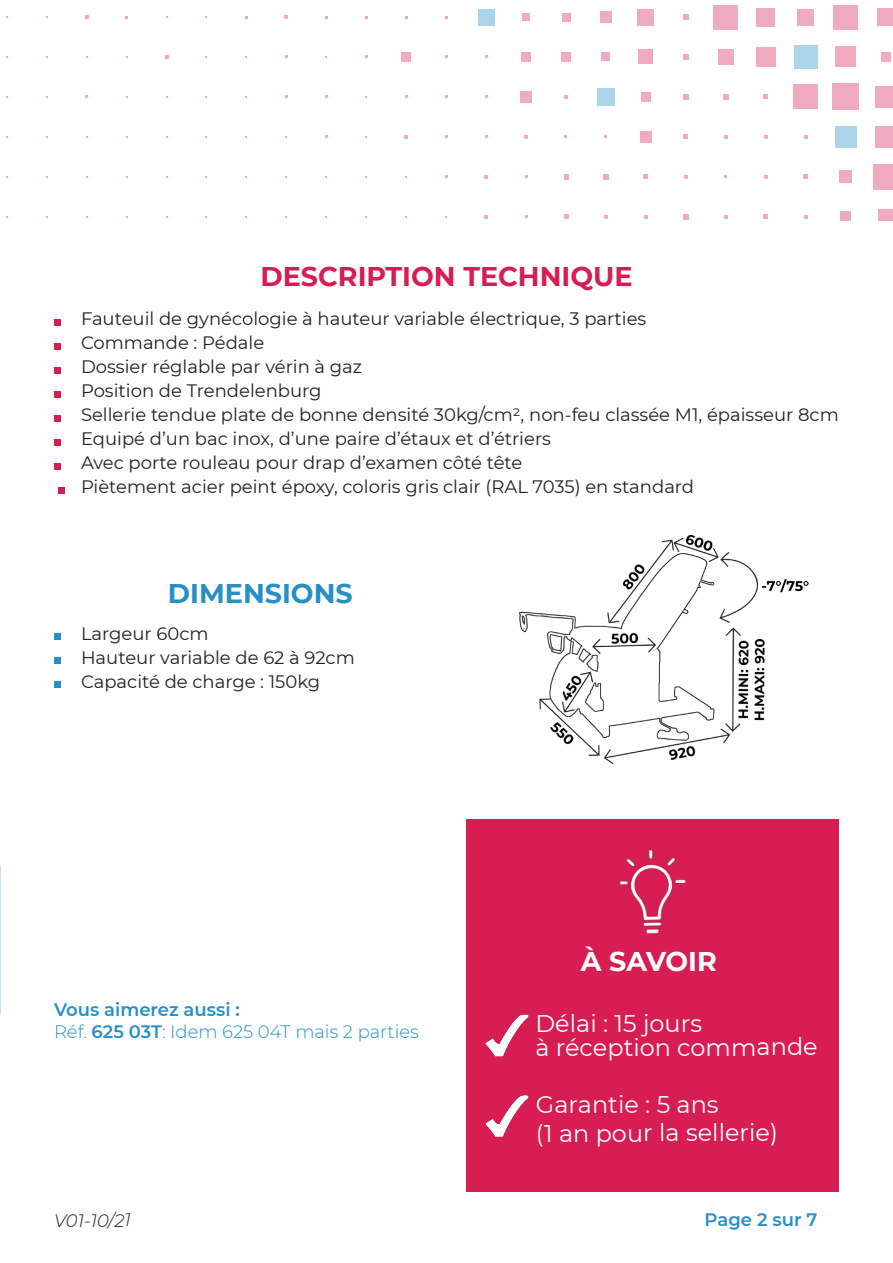
<style>
.page{position:relative;width:893px;height:1263px;background:#fff}
.page>*{position:absolute;margin:0;border:0;box-sizing:border-box;transform-origin:0 0}
.t1{font:700 27px "Montserrat";color:#d71d52}
.t2{font:700 27px "Montserrat";color:#278fc7}
.t3{font:700 27px "Montserrat";letter-spacing:-.005em;color:#fff}
.t4{font:24px "Montserrat";letter-spacing:-.005em;color:#fff}
.t5{font:18px "Montserrat";color:#231f20}
.TITRE_1{font:300 18px "Montserrat";color:#278fc7}
.TITRE_1-2{font:600 18px "Montserrat";color:#278fc7}
.t6{font:italic 300 18px "Montserrat";letter-spacing:-.005em;color:#231f20}
.s1{font-weight:600}
</style>
<div class="page">
<div style="left:878px;top:209px;width:14px;height:12px;background:#f0abbf"></div>
<div style="left:873px;top:164px;width:19px;height:25px;background:#f0abbf"></div>
<div style="left:875px;top:126px;width:17px;height:21px;background:#f0abbf"></div>
<div style="left:875px;top:86px;width:17px;height:22px;background:#f0abbf"></div>
<div style="left:881px;top:52px;width:9px;height:10px;background:#f0abbf"></div>
<div style="left:877px;top:8px;width:15px;height:18px;background:#f0abbf"></div>
<div style="left:840px;top:212px;width:11px;height:9px;background:#f0abbf"></div>
<div style="left:839px;top:171px;width:13px;height:12px;background:#f0abbf"></div>
<div style="left:835px;top:126px;width:21px;height:22px;background:#abd5e9"></div>
<div style="left:832px;top:84px;width:27px;height:26px;background:#f0abbf"></div>
<div style="left:835px;top:47px;width:21px;height:20px;background:#f0abbf"></div>
<div style="left:833px;top:5px;width:25px;height:24px;background:#f0abbf"></div>
<svg style="left:804px;top:215px;width:4px;height:4px"></svg>
<svg style="left:803px;top:175px;width:5px;height:4px"></svg>
<svg style="left:804px;top:135px;width:4px;height:4px"></svg>
<div style="left:793px;top:84px;width:25px;height:25px;background:#f0abbf"></div>
<div style="left:794px;top:45px;width:23px;height:24px;background:#abd5e9"></div>
<div style="left:797px;top:9px;width:17px;height:16px;background:#f0abbf"></div>
<svg style="left:763px;top:214px;width:5px;height:5px"></svg>
<svg style="left:764px;top:175px;width:4px;height:4px"></svg>
<svg style="left:764px;top:135px;width:4px;height:4px"></svg>
<svg style="left:764px;top:95px;width:4px;height:4px"></svg>
<div style="left:756px;top:47px;width:20px;height:20px;background:#f0abbf"></div>
<div style="left:756px;top:8px;width:19px;height:18px;background:#f0abbf"></div>
<svg style="left:724px;top:215px;width:3px;height:4px"></svg>
<svg style="left:724px;top:135px;width:3px;height:4px"></svg>
<svg style="left:723px;top:94px;width:5px;height:6px"></svg>
<div style="left:718px;top:49px;width:15px;height:16px;background:#f0abbf"></div>
<div style="left:713px;top:5px;width:25px;height:24px;background:#f0abbf"></div>
<svg style="left:683px;top:214px;width:5px;height:5px"></svg>
<svg style="left:684px;top:175px;width:4px;height:4px"></svg>
<svg style="left:684px;top:135px;width:4px;height:4px"></svg>
<svg style="left:683px;top:94px;width:5px;height:6px"></svg>
<svg style="left:683px;top:54px;width:5px;height:5px"></svg>
<svg style="left:683px;top:14px;width:6px;height:6px"></svg>
<svg style="left:644px;top:215px;width:4px;height:4px"></svg>
<svg style="left:644px;top:175px;width:4px;height:4px"></svg>
<div style="left:640px;top:131px;width:11px;height:11px;background:#f0abbf"></div>
<div style="left:641px;top:92px;width:9px;height:9px;background:#f0abbf"></div>
<div style="left:639px;top:50px;width:14px;height:14px;background:#f0abbf"></div>
<div style="left:638px;top:9px;width:16px;height:16px;background:#f0abbf"></div>
<svg style="left:604px;top:215px;width:4px;height:4px"></svg>
<svg style="left:603px;top:174px;width:6px;height:5px"></svg>
<div style="left:597px;top:88px;width:18px;height:18px;background:#abd5e9"></div>
<div style="left:602px;top:53px;width:8px;height:8px;background:#f0abbf"></div>
<div style="left:600px;top:11px;width:11px;height:12px;background:#f0abbf"></div>
<svg style="left:564px;top:214px;width:4px;height:5px"></svg>
<svg style="left:564px;top:174px;width:4px;height:5px"></svg>
<svg style="left:564px;top:95px;width:4px;height:4px"></svg>
<div style="left:561px;top:52px;width:9px;height:9px;background:#f0abbf"></div>
<div style="left:562px;top:13px;width:8px;height:8px;background:#f0abbf"></div>
<svg style="left:524px;top:135px;width:4px;height:3px"></svg>
<div style="left:520px;top:91px;width:12px;height:11px;background:#f0abbf"></div>
<div style="left:521px;top:52px;width:10px;height:10px;background:#f0abbf"></div>
<div style="left:522px;top:13px;width:8px;height:8px;background:#f0abbf"></div>
<svg style="left:484px;top:215px;width:4px;height:4px"></svg>
<svg style="left:484px;top:175px;width:4px;height:3px"></svg>
<div style="left:478px;top:9px;width:16px;height:16px;background:#abd5e9"></div>
<svg style="left:404px;top:135px;width:4px;height:4px"></svg>
<div style="left:401px;top:52px;width:10px;height:10px;background:#f0abbf"></div>
<svg style="left:285px;top:15px;width:3px;height:4px"></svg>
<svg style="left:165px;top:55px;width:3px;height:4px"></svg>
<svg style="left:85px;top:15px;width:3px;height:4px"></svg>
<svg style="left:54px;top:633px;width:6px;height:6px"></svg>
<svg style="left:54px;top:657px;width:6px;height:6px"></svg>
<svg style="left:54px;top:681px;width:6px;height:6px"></svg>
<svg style="left:54px;top:319px;width:6px;height:6px"></svg>
<svg style="left:54px;top:343px;width:6px;height:6px"></svg>
<svg style="left:54px;top:367px;width:6px;height:6px"></svg>
<svg style="left:54px;top:391px;width:6px;height:6px"></svg>
<svg style="left:54px;top:415px;width:6px;height:6px"></svg>
<svg style="left:54px;top:439px;width:6px;height:6px"></svg>
<svg style="left:54px;top:463px;width:6px;height:6px"></svg>
<svg style="left:59px;top:487px;width:6px;height:6px"></svg>
<div style="left:467px;top:820px;width:372px;height:372px;background:#d71d52"></div>
<img style="left:485px;top:1015px;width:43px;height:41px">
<img style="left:485px;top:1095px;width:43px;height:42px">
<img style="left:620px;top:850px;width:66px;height:84px">
<img style="left:519px;top:535px;width:289px;height:228px">
<p class="t1" style="left:260px;top:256px;width:374px">DESCRIPTION TECHNIQUE</p>
<p class="t5" style="left:81px;top:306px;width:567px">Fauteuil de gynécologie à hauteur variable électrique, 3 parties</p>
<p class="t5" style="left:81px;top:330px;width:185px">Commande : Pédale</p>
<p class="t5" style="left:81px;top:354px;width:283px">Dossier réglable par vérin à gaz</p>
<p class="t5" style="left:81px;top:378px;width:242px">Position de Trendelenburg</p>
<p class="t5" style="left:81px;top:402px;width:759px">Sellerie tendue plate de bonne densité 30kg/cm2, non-feu classée M1, épaisseur 8cm</p>
<p class="t5" style="left:81px;top:426px;width:471px">Equipé d’un bac inox, d’une paire d’étaux et d’étriers</p>
<p class="t5" style="left:81px;top:450px;width:443px">Avec porte rouleau pour drap d’examen côté tête</p>
<p class="t5" style="left:81px;top:474px;width:615px">Piètement acier peint époxy, coloris gris clair (RAL 7035) en standard</p>
<p class="t2" style="left:168px;top:574px;width:186px">DIMENSIONS</p>
<p class="t5" style="left:81px;top:621px;width:129px">Largeur 60cm</p>
<p class="t5" style="left:81px;top:645px;width:275px">Hauteur variable de 62 à 92cm</p>
<p class="t5" style="left:81px;top:669px;width:241px">Capacité de charge : 150kg</p>
<p class="TITRE_1-2" style="left:54px;top:997px;width:187px">Vous aimerez aussi :</p>
<p class="TITRE_1" style="left:54px;top:1019px;width:366px">Réf. <span class="s1">625 03T</span>: Idem 625 04T mais 2 parties</p>
<p class="t3" style="left:581px;top:942px;width:138px">À SAVOIR</p>
<p class="t4" style="left:535px;top:1007px;width:168px">Délai : 15 jours</p>
<p class="t4" style="left:535px;top:1031px;width:284px">à réception commande</p>
<p class="t4" style="left:536px;top:1088px;width:185px">Garantie : 5 ans</p>
<p class="t4" style="left:536px;top:1116px;width:244px">(1 an pour la sellerie)</p>
<p class="t6" style="left:54px;top:1208px;width:78px">V01-10/21</p>
<p class="TITRE_1-2" style="left:705px;top:1207px;width:114px">Page 2 sur 7</p>
</div>
